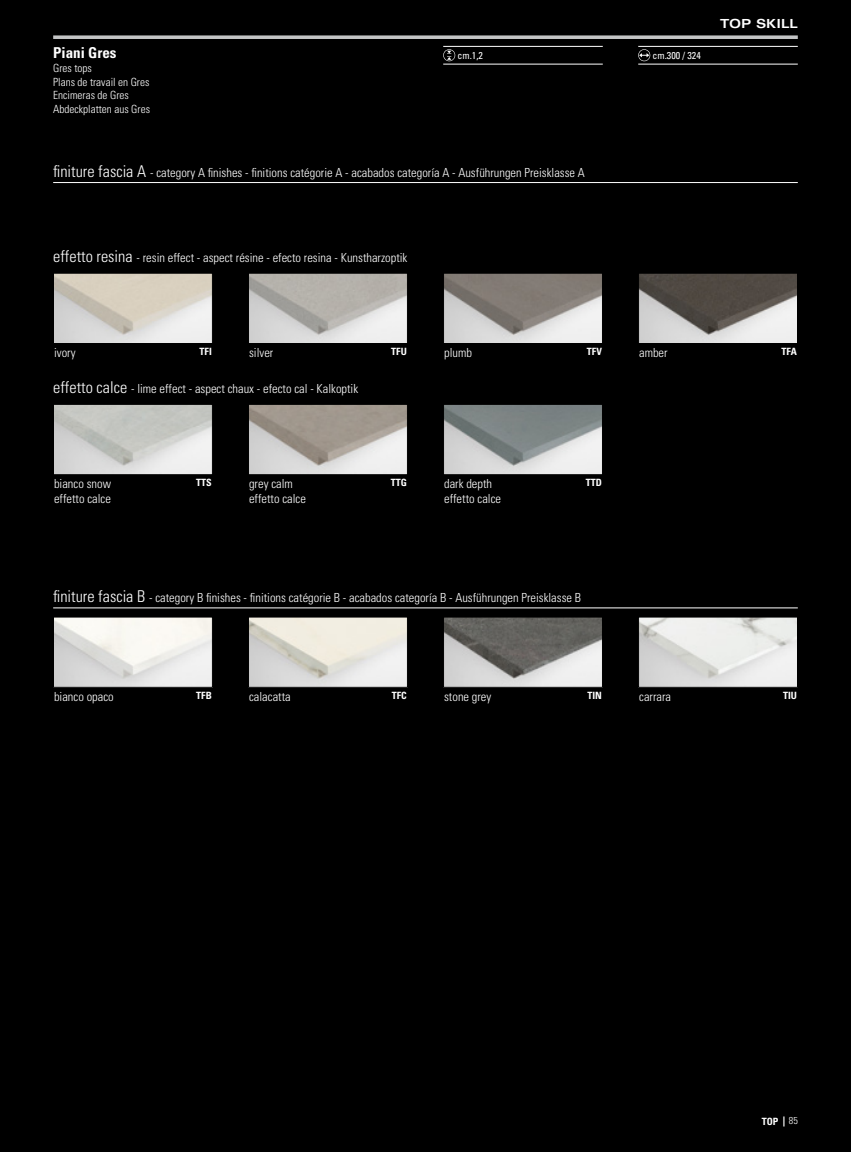
<style>
.page{position:relative;width:851px;height:1152px;background:#fff}
.page>*{position:absolute;margin:0;border:0;box-sizing:border-box;transform-origin:0 0}
.t1{font:700 condensed 15px "Univers";color:#fff}
.t2{font:300 condensed 12.5px/14.4px "Univers";color:#fff}
.t3{font:700 expanded 12.5px "Univers";color:#fff}
.t4{font:300 condensed 11.25px/13.8px "Univers";color:#fff}
.t5{font:700 condensed 10px "Univers";color:#fff}
.t6{font:condensed 10px "Univers";color:#fff}
.s1{font-size:16.25px}
.s2{font-weight:300}
</style>
<div class="page">
<div style="left:0;top:0;width:850px;height:1152px;background:#000"></div>
<hr style="left:443px;top:46px;width:159px;height:1px;background:#fff">
<hr style="left:638px;top:46px;width:159px;height:1px;background:#fff">
<hr style="left:443px;top:64px;width:159px;height:1px;background:#fff">
<hr style="left:638px;top:64px;width:159px;height:1px;background:#fff">
<svg style="left:443px;top:49px;width:12px;height:12px"></svg>
<svg style="left:638px;top:49px;width:12px;height:12px"></svg>
<svg style="left:53px;top:35px;width:744px;height:4px;background:#acadae"></svg>
<img style="left:55px;top:275px;width:156px;height:67px">
<div style="left:53px;top:273px;width:160px;height:71px;border:1px solid #000"></div>
<img style="left:55px;top:406px;width:156px;height:67px">
<div style="left:53px;top:404px;width:160px;height:71px;border:1px solid #000"></div>
<img style="left:250px;top:275px;width:155px;height:67px">
<div style="left:248px;top:273px;width:159px;height:71px;border:1px solid #000"></div>
<img style="left:445px;top:275px;width:155px;height:67px">
<div style="left:443px;top:273px;width:159px;height:71px;border:1px solid #000"></div>
<img style="left:250px;top:406px;width:155px;height:67px">
<div style="left:248px;top:404px;width:159px;height:71px;border:1px solid #000"></div>
<img style="left:640px;top:275px;width:155px;height:67px">
<div style="left:638px;top:273px;width:159px;height:71px;border:1px solid #000"></div>
<img style="left:250px;top:619px;width:155px;height:66px">
<img style="left:445px;top:619px;width:155px;height:66px">
<div style="left:443px;top:617px;width:159px;height:70px;border:1px solid #000"></div>
<img style="left:640px;top:619px;width:155px;height:66px">
<img style="left:445px;top:406px;width:155px;height:67px">
<div style="left:443px;top:404px;width:159px;height:71px;border:1px solid #000"></div>
<img style="left:55px;top:619px;width:156px;height:66px">
<div style="left:53px;top:617px;width:160px;height:70px;border:1px solid #000"></div>
<hr style="left:53px;top:182px;width:744px;height:1px;background:#fff">
<hr style="left:53px;top:607px;width:744px;height:1px;background:#fff">
<p class="t1" style="left:53px;top:43px;width:65px">Piani Gres</p>
<p class="t4" style="left:53px;top:61px;width:98px">Gres tops<br>Plans de travail en Gres<br>Encimeras de Gres<br>Abdeckplatten aus Gres</p>
<p class="t6" style="left:457px;top:49px;width:27px">cm.1,2</p>
<p class="t6" style="left:652px;top:49px;width:50px">cm.300 / 324</p>
<p class="t3" style="left:720px;top:16px;width:79px">TOP SKILL</p>
<p class="t2" style="left:53px;top:165px;width:533px"><span class="s1">finiture fascia A</span> - category A finishes - finitions catégorie A - acabados categoría A - Ausführungen Preisklasse A</p>
<p class="t2" style="left:53px;top:250px;width:356px"><span class="s1">effetto resina</span> - resin effect - aspect résine - efecto resina - Kunstharzoptik</p>
<p class="t5" style="left:199px;top:346px;width:14px">TFI</p>
<p class="t5" style="left:391px;top:346px;width:17px">TFU</p>
<p class="t5" style="left:586px;top:346px;width:16px">TFV</p>
<p class="t5" style="left:781px;top:346px;width:17px">TFA</p>
<p class="t2" style="left:54px;top:346px;width:23px">ivory</p>
<p class="t2" style="left:249px;top:346px;width:26px">silver</p>
<p class="t2" style="left:444px;top:346px;width:29px">plumb</p>
<p class="t2" style="left:639px;top:346px;width:30px">amber</p>
<p class="t2" style="left:53px;top:381px;width:306px"><span class="s1">effetto calce</span> - lime effect - aspect chaux - efecto cal - Kalkoptik</p>
<p class="t2" style="left:54px;top:477px;width:58px">bianco snow effetto calce</p>
<p class="t5" style="left:196px;top:477px;width:17px">TTS</p>
<p class="t5" style="left:390px;top:477px;width:18px">TTG</p>
<p class="t5" style="left:585px;top:477px;width:18px">TTD</p>
<p class="t2" style="left:249px;top:477px;width:58px">grey calm effetto calce</p>
<p class="t2" style="left:444px;top:477px;width:58px">dark depth effetto calce</p>
<p class="t2" style="left:53px;top:590px;width:529px"><span class="s1">finiture fascia B</span> - category B finishes - finitions catégorie B - acabados categoría B - Ausführungen Preisklasse B</p>
<p class="t2" style="left:54px;top:689px;width:61px">bianco opaco</p>
<p class="t5" style="left:196px;top:689px;width:17px">TFB</p>
<p class="t2" style="left:249px;top:689px;width:43px">calacatta</p>
<p class="t5" style="left:392px;top:689px;width:16px">TFC</p>
<p class="t2" style="left:444px;top:689px;width:49px">stone grey</p>
<p class="t5" style="left:587px;top:689px;width:16px">TIN</p>
<p class="t2" style="left:639px;top:689px;width:33px">carrara</p>
<p class="t5" style="left:782px;top:689px;width:15px">TIU</p>
<p class="t5" style="left:761px;top:1115px;width:38px">TOP | <span class="s2">85</span></p>
</div>
